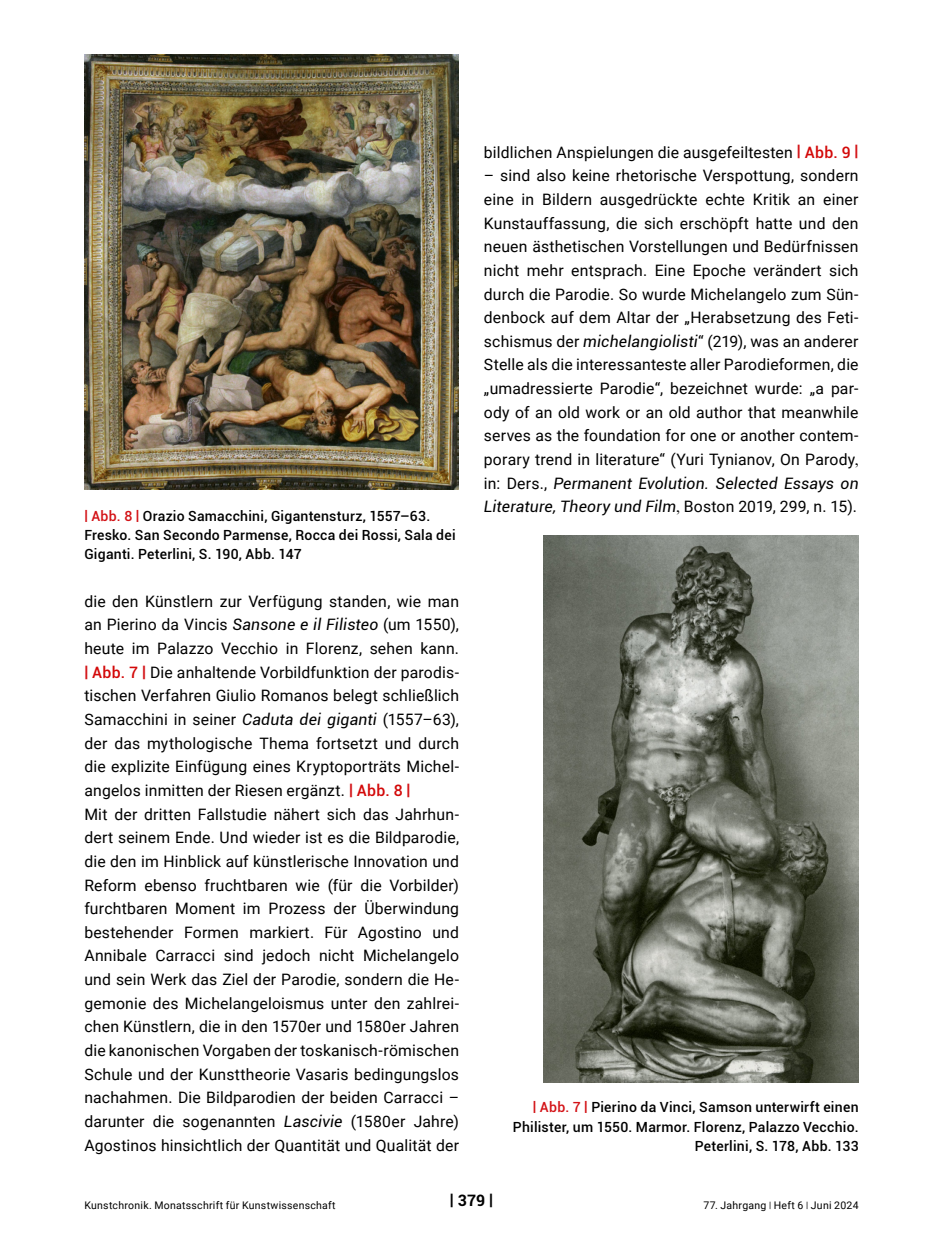
<style>
.page{position:relative;width:943px;height:1241px;background:#fff}
.page>*{position:absolute;margin:0;border:0;box-sizing:border-box;transform-origin:0 0}
.Fließtext{font:15.75px/23.6px "Roboto";letter-spacing:.01em;color:#000;text-align:justify}
.t1{font:700 15.75px "Roboto";color:#000}
.t2{font:500 14px/19.2px "Roboto";letter-spacing:.015em;color:#000}
.t3{font:10.5px "Roboto";letter-spacing:.025em;color:#000}
.s1{font-weight:700;color:#d31216}
.s2{color:#d31216}
.s3{font-style:italic}
.s4{font-weight:500;color:#d30909}
.s5{font-family:"Times New Roman"}
.s6{font-size:8.75px}
</style>
<div class="page">
<img style="left:85px;top:55px;width:373px;height:435px">
<img style="left:544px;top:535px;width:314px;height:546px">
<p class="t2" style="left:84px;top:505px;width:373px"><span class="s1">|</span> <span class="s2">Abb. 8</span> <span class="s1">|</span> Orazio Samacchini, Gigantensturz, 1557–63.<br>Fresko. San Secondo Parmense, Rocca dei Rossi, Sala dei<br>Giganti. Peterlini, S. 190, Abb. 147</p>
<p class="Fließtext" style="left:84px;top:588px;width:376px">die den Künstlern zur Verfügung standen, wie man an Pierino da Vincis <span class="s3">Sansone e il Filisteo</span> (um 1550), heute im Palazzo Vecchio in Florenz, sehen kann. <span class="s1">|</span> <span class="s4">Abb. 7</span> <span class="s1">|</span> Die anhaltende Vorbildfunktion der parodis&shy;tischen Verfahren Giulio Romanos belegt schließlich Samacchini in seiner <span class="s3">Caduta dei giganti</span> (1557–63), der das mythologische Thema fortsetzt und durch die explizite Einfügung eines Kryptoporträts Michel&shy;angelos inmitten der Riesen ergänzt. <span class="s1">|</span> <span class="s4">Abb. 8</span> <span class="s1">|</span></p>
<p class="Fließtext" style="left:84px;top:801px;width:376px">Mit der dritten Fallstudie nähert sich das Jahrhun&shy;dert seinem Ende. Und wieder ist es die Bildparodie, die den im Hinblick auf künstlerische Innovation und Reform ebenso fruchtbaren wie (für die Vorbilder) furchtbaren Moment im Prozess der Überwindung bestehender Formen markiert. Für Agostino und Annibale Carracci sind jedoch nicht Michelangelo und sein Werk das Ziel der Parodie, sondern die He&shy;gemonie des Michelangeloismus unter den zahlrei&shy;chen Künstlern, die in den 1570er und 1580er Jahren die kanonischen Vorgaben der toskanisch-römischen Schule und der Kunsttheorie Vasaris bedingungslos nachahmen. Die Bildparodien der beiden Carracci – darunter die sogenannten <span class="s3">Lascivie</span> (1580er Jahre)<br>Agostinos hinsichtlich der Quantität und Qualität der</p>
<p class="Fließtext" style="left:484px;top:140px;width:376px">bildlichen Anspielungen die ausgefeiltesten <span class="s1">|</span> <span class="s4">Abb. 9</span> <span class="s1">|</span></p>
<p class="Fließtext" style="left:484px;top:163px;width:376px">– sind also keine rhetorische Verspottung, sondern eine in Bildern ausgedrückte echte Kritik an einer Kunstauffassung, die sich erschöpft hatte und den neuen ästhetischen Vorstellungen und Bedürfnissen nicht mehr entsprach. Eine Epoche verändert sich durch die Parodie. So wurde Michelangelo zum Sün&shy;denbock auf dem Altar der „Herabsetzung des Feti&shy;schismus der <span class="s3">michelangiolisti</span>“ (219), was an anderer Stelle als die interessanteste aller Parodieformen, die „umadressierte Parodie“, bezeichnet wurde: „a par&shy;ody of an old work or an old author that meanwhile serves as the foundation for one or another contem&shy;porary trend in literature“ (Yuri Tynianov, On Parody<span class="s5">, </span>in: Ders., <span class="s3">Permanent Evolution. Selected Essays on Literature, Theory und Film</span><span class="s5">,</span> Boston 2019, 299, n. 15).</p>
<p class="t2" style="left:513px;top:1096px;width:347px;text-align:right"><span class="s1">|</span> <span class="s2">Abb. 7</span> <span class="s1">|</span> Pierino da Vinci, Samson unterwirft einen<br>Philister, um 1550. Marmor. Florenz, Palazzo Vecchio.<br>Peterlini, S. 178, Abb. 133</p>
<p class="t1" style="left:450px;top:1189px;width:45px">| 379 |</p>
<p class="t3" style="left:84px;top:1197px;width:253px">Kunstchronik. Monatsschrift für Kunstwissenschaft</p>
<p class="t3" style="left:703px;top:1197px;width:157px">77. Jahrgang <span class="s6">|</span> Heft 6 <span class="s6">|</span> Juni 2024</p>
</div>
